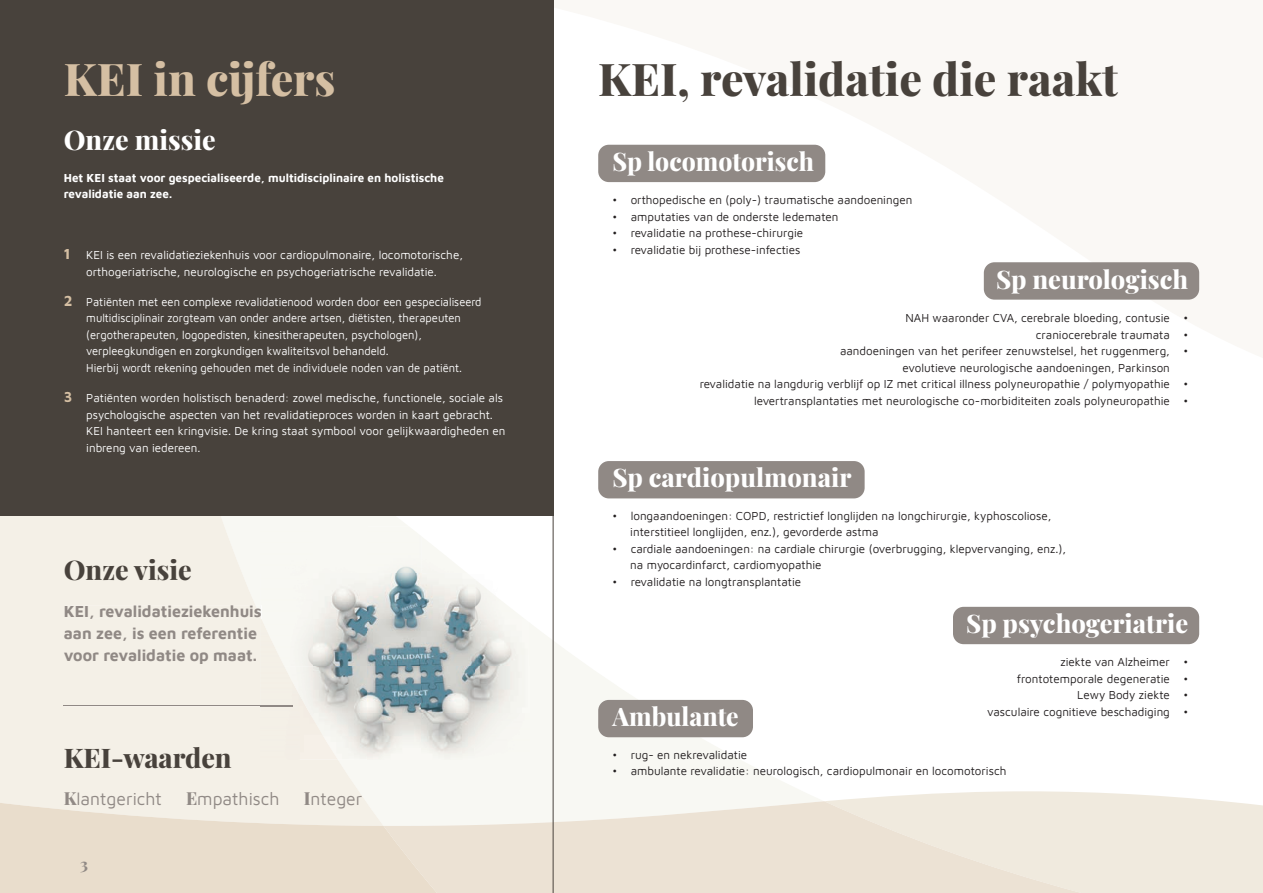
<style>
.page{position:relative;width:1263px;height:893px;background:#fff}
.page>*{position:absolute;margin:0;border:0;box-sizing:border-box;transform-origin:0 0}
.t1{font:45px "Playfair Display";color:#48423c}
.t2{font:45px "Playfair Display";color:#d5bfa3}
.t3{font:27px "Playfair Display";color:#48423c}
.t4{font:27px "Playfair Display";color:#fff}
.t5{font:25.5px "Playfair Display";color:#fff}
.t6{font:18px "Maven Pro";color:#908985}
.t7{font:16.5px/21.8px "Maven Pro";color:#908985}
.t8{font:15.75px "Playfair Display";color:#908985}
.t9{font:12px/16.5px "Maven Pro";color:#231f20}
.t10{font:12px/16.5px "Maven Pro";color:#fff}
.t11{font:12px/16.5px "Maven Pro";color:#fff;scale:.93 1}
.s1{font-size:15px;color:#d5bfa3}
.s2{font-family:"Playfair Display"}
</style>
<div class="page">
<svg style="left:830px;top:791px;width:433px;height:102px;background:#f1ebe1"></svg>
<svg style="left:384px;top:463px;width:440px;height:338px"></svg>
<svg style="left:384px;top:801px;width:697px;height:92px;background:#ede5d9"></svg>
<div style="left:0;top:516px;width:384px;height:287px;background:#f4f0e7"></div>
<svg style="left:0;top:803px;width:437px;height:90px;background:#ebe0d1"></svg>
<div style="left:0;top:0;width:553px;height:516px;background:#48423c"></div>
<hr style="left:553px;top:0;width:1px;height:893px;background:#48423c">
<hr style="left:64px;top:706px;width:228px;height:1px;background:#908985">
<img style="left:421px;top:527px;width:68px;height:47px">
<img style="left:489px;top:527px;width:40px;height:93px">
<img style="left:475px;top:574px;width:14px;height:5px">
<div style="left:260px;top:527px;width:161px;height:46px;background:#f8f8f3"></div>
<img style="left:421px;top:536px;width:46px;height:37px">
<img style="left:260px;top:573px;width:215px;height:47px">
<img style="left:475px;top:579px;width:51px;height:41px">
<img style="left:299px;top:620px;width:230px;height:46px">
<img style="left:299px;top:666px;width:230px;height:47px">
<img style="left:338px;top:713px;width:191px;height:47px">
<img style="left:260px;top:619px;width:39px;height:141px">
<img style="left:299px;top:694px;width:39px;height:66px">
<div style="left:65px;top:605px;width:197px;height:14px;background:#f4f0e7"></div>
<img style="left:260px;top:706px;width:32px;height:1px">
<div style="left:598px;top:145px;width:227px;height:37px;background:#908985;border-radius:11px"></div>
<div style="left:598px;top:461px;width:267px;height:37px;background:#908985;border-radius:11px"></div>
<div style="left:984px;top:262px;width:215px;height:38px;background:#908985;border-radius:11px"></div>
<div style="left:953px;top:607px;width:246px;height:37px;background:#908985;border-radius:11px"></div>
<div style="left:598px;top:700px;width:155px;height:37px;background:#908985;border-radius:11px"></div>
<h1 class="t2" style="left:64px;top:44px;width:273px">KEI in cĳfers</h1>
<h2 class="t4" style="left:64px;top:119px;width:153px">Onze missie</h2>
<p class="t10" style="left:64px;top:169px;width:382px">Het KEI staat voor gespecialiseerde, multidisciplinaire en holistische revalidatie aan zee.</p>
<p class="t10" style="left:64px;top:246px;width:401px;text-align:center"><span class="s1">1</span> KEI is een revalidatieziekenhuis voor cardiopulmonaire, locomotorische, orthogeriatrische, neurologische en psychogeriatrische revalidatie.</p>
<p class="t11" style="left:86px;top:293px;width:426px;text-indent:-23px"><span class="s1">2</span> Patiënten met een complexe revalidatienood worden door een gespecialiseerd multidisciplinair zorgteam van onder andere artsen, diëtisten, therapeuten (ergotherapeuten, logopedisten, kinesitherapeuten, psychologen), verpleegkundigen en zorgkundigen kwaliteitsvol behandeld.<br>Hierbij wordt rekening gehouden met de individuele noden van de patiënt.</p>
<p class="t10" style="left:86px;top:389px;width:421px;text-indent:-22px"><span class="s1">3</span> Patiënten worden holistisch benaderd: zowel medische, functionele, sociale als psychologische aspecten van het revalidatieproces worden in kaart gebracht.<br>KEI hanteert een kringvisie. De kring staat symbool voor gelijkwaardigheden en inbreng van iedereen.</p>
<h2 class="t3" style="left:64px;top:549px;width:129px">Onze visie</h2>
<h3 class="t7" style="left:64px;top:599px;width:199px">KEI, revalidatieziekenhuis aan zee, is een referentie voor revalidatie op maat.</h3>
<h2 class="t3" style="left:64px;top:737px;width:169px">KEI-waarden</h2>
<h3 class="t6" style="left:64px;top:787px;width:100px"><span class="s2">K</span>lantgericht</h3>
<h3 class="t6" style="left:186px;top:787px;width:95px"><span class="s2">E</span>mpathisch</h3>
<h3 class="t6" style="left:304px;top:787px;width:60px"><span class="s2">I</span>nteger</h3>
<h3 class="t8" style="left:80px;top:851px;width:9px">3</h3>
<h1 class="t1" style="left:598px;top:44px;width:521px">KEI, revalidatie die raakt</h1>
<h3 class="t5" style="left:612px;top:142px;width:203px">Sp locomotorisch</h3>
<p class="t9" style="left:612px;top:191px;width:301px">• orthopedische en (poly-) traumatische aandoeningen</p>
<p class="t9" style="left:612px;top:207px;width:228px">• amputaties van de onderste ledematen</p>
<p class="t9" style="left:612px;top:224px;width:192px">• revalidatie na prothese-chirurgie</p>
<p class="t9" style="left:612px;top:240px;width:190px">• revalidatie bij prothese-infecties</p>
<h3 class="t5" style="left:996px;top:260px;width:194px">Sp neurologisch</h3>
<p class="t9" style="left:905px;top:309px;width:284px">NAH waaronder CVA, cerebrale bloeding, contusie •</p>
<p class="t9" style="left:1036px;top:325px;width:154px">craniocerebrale traumata •</p>
<p class="t9" style="left:840px;top:342px;width:350px">aandoeningen van het perifeer zenuwstelsel, het ruggenmerg, •</p>
<p class="t9" style="left:902px;top:358px;width:269px">evolutieve neurologische aandoeningen, Parkinson</p>
<p class="t9" style="left:700px;top:375px;width:490px">revalidatie na langdurig verblijf op IZ met critical illness polyneuropathie / polymyopathie •</p>
<p class="t9" style="left:754px;top:391px;width:436px">levertransplantaties met neurologische co-morbiditeiten zoals polyneuropathie •</p>
<h3 class="t5" style="left:612px;top:457px;width:241px">Sp cardiopulmonair</h3>
<p class="t9" style="left:630px;top:507px;width:423px;text-indent:-18px">• longaandoeningen: COPD, restrictief longlijden na longchirurgie, kyphoscoliose, interstitieel longlijden, enz.), gevorderde astma</p>
<p class="t9" style="left:630px;top:540px;width:437px;text-indent:-18px">• cardiale aandoeningen: na cardiale chirurgie (overbrugging, klepvervanging, enz.), na myocardinfarct, cardiomyopathie</p>
<p class="t9" style="left:612px;top:573px;width:190px">• revalidatie na longtransplantatie</p>
<h3 class="t5" style="left:966px;top:604px;width:224px">Sp psychogeriatrie</h3>
<p class="t9" style="left:987px;top:653px;width:203px;text-align:right">ziekte van Alzheimer • frontotemporale degeneratie •<br>Lewy Body ziekte •<br>vasculaire cognitieve beschadiging •</p>
<h3 class="t5" style="left:612px;top:696px;width:128px">Ambulante</h3>
<p class="t9" style="left:612px;top:745px;width:136px">• rug- en nekrevalidatie</p>
<p class="t9" style="left:612px;top:762px;width:396px">• ambulante revalidatie: neurologisch, cardiopulmonair en locomotorisch</p>
</div>
